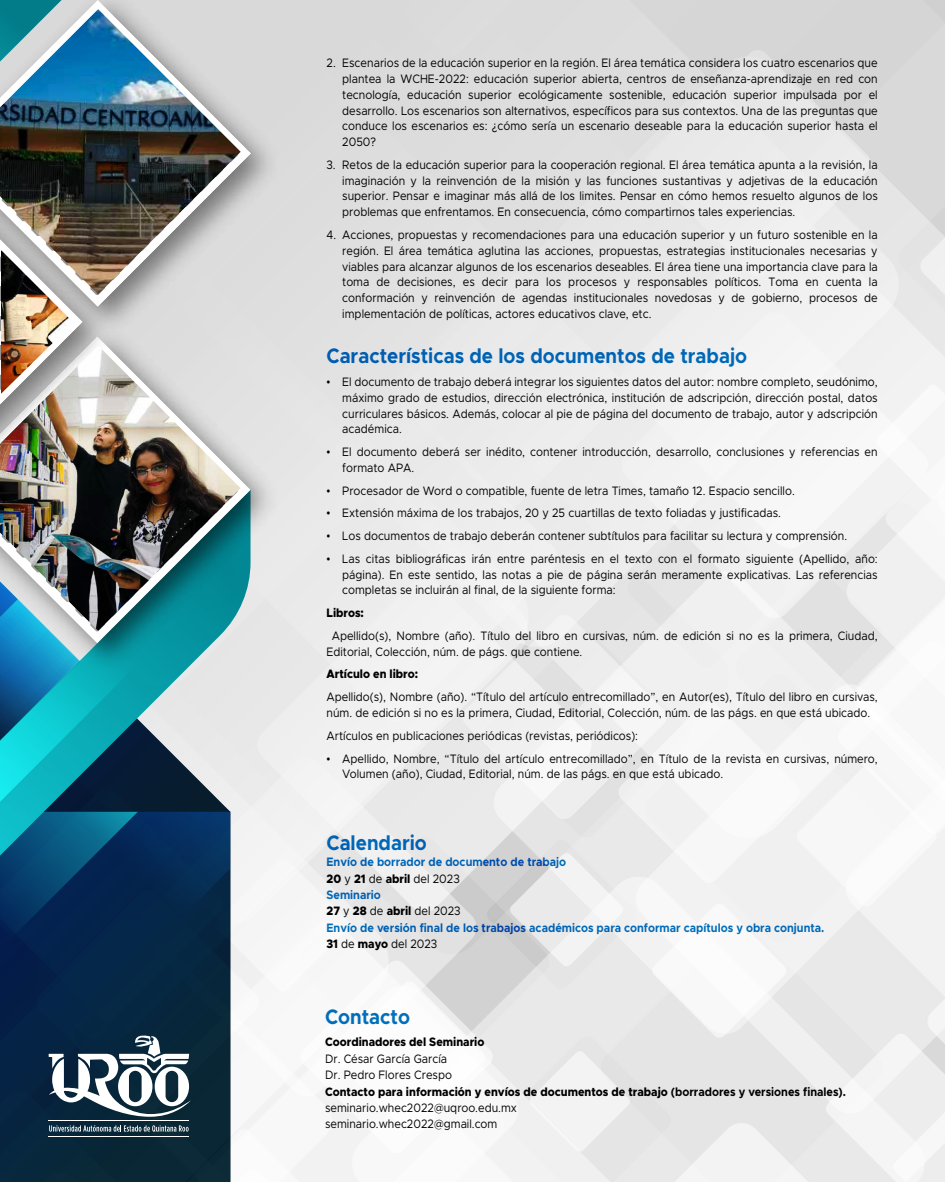
<style>
.page{position:relative;width:945px;height:1182px;background:#fff}
.page>*{position:absolute;margin:0;border:0;box-sizing:border-box;transform-origin:0 0}
.t1{font:700 21px "Metropolis";color:#0071bc;scale:.9 1}
.t2{font:12.25px/15.8px "Metropolis";color:#000;text-align:justify;scale:.9 1}
.t3{font:700 12.25px/16.4px "Metropolis";color:#0071bc;scale:.9 1}
.t4{font:800 12.25px "Metropolis";color:#000;scale:.9 1}
.s1{font-family:"Times New Roman"}
.s2{font-weight:800;color:#000}
.s3{font-weight:400;color:#000}
.s4{font-weight:800}
.s5{font-weight:700}
</style>
<div class="page">
<img style="left:0;top:0;width:945px;height:1181px">
<p class="t2" style="left:342px;top:55px;width:596px;text-indent:-16px">2. Escenarios de la educación superior en la región. El área temática considera los cuatro escenarios que plantea la WCHE-2022: educación superior abierta, centros de enseñanza-aprendizaje en red con tecnología, educación superior ecológicamente sostenible, educación superior impulsada por el desarrollo. Los escenarios son alternativos, específicos para sus contextos. Una de las preguntas que conduce los escenarios es: ¿cómo sería un escenario deseable para la educación superior hasta el 2050?</p>
<p class="t2" style="left:342px;top:157px;width:597px;text-indent:-16px">3. Retos de la educación superior para la cooperación regional. El área temática apunta a la revisión, la imaginación y la reinvención de la misión y las funciones sustantivas y adjetivas de la educación superior. Pensar e imaginar más allá de los limites. Pensar en cómo hemos resuelto algunos de los problemas que enfrentamos. En consecuencia, cómo compartirnos tales experiencias.</p>
<p class="t2" style="left:342px;top:227px;width:597px;text-indent:-16px">4. Acciones, propuestas y recomendaciones para una educación superior y un futuro sostenible en la región. El área temática aglutina las acciones, propuestas, estrategias institucionales necesarias y viables para alcanzar algunos de los escenarios deseables. El área tiene una importancia clave para la toma de decisiones, es decir para los procesos y responsables políticos. Toma en cuenta la conformación y reinvención de agendas institucionales novedosas y de gobierno, procesos de implementación de políticas, actores educativos clave, etc.</p>
<h1 class="t1" style="left:327px;top:343px;width:469px">Características de los documentos de trabajo</h1>
<p class="t2" style="left:342px;top:374px;width:596px;text-indent:-16px"><span class="s1">•</span> El documento de trabajo deberá integrar los siguientes datos del autor: nombre completo, seudónimo, máximo grado de estudios, dirección electrónica, institución de adscripción, dirección postal, datos curriculares básicos. Además, colocar al pie de página del documento de trabajo, autor y adscripción académica.</p>
<p class="t2" style="left:342px;top:444px;width:596px;text-indent:-16px"><span class="s1">•</span> El documento deberá ser inédito, contener introducción, desarrollo, conclusiones y referencias en formato APA.</p>
<p class="t2" style="left:327px;top:482px;width:522px"><span class="s1">•</span> Procesador de Word o compatible, fuente de letra Times, tamaño 12. Espacio sencillo.</p>
<p class="t2" style="left:327px;top:505px;width:506px"><span class="s1">•</span> Extensión máxima de los trabajos, 20 y 25 cuartillas de texto foliadas y justificadas.</p>
<p class="t2" style="left:327px;top:528px;width:580px"><span class="s1">•</span> Los documentos de trabajo deberán contener subtítulos para facilitar su lectura y comprensión.</p>
<p class="t2" style="left:342px;top:550px;width:596px;text-indent:-16px"><span class="s1">•</span> Las citas bibliográficas irán entre paréntesis en el texto con el formato siguiente (Apellido, año: página). En este sentido, las notas a pie de página serán meramente explicativas. Las referencias completas se incluirán al final, de la siguiente forma:</p>
<p class="t4" style="left:327px;top:605px;width:43px">Libros:</p>
<p class="t2" style="left:327px;top:627px;width:614px;text-indent:5px">Apellido(s), Nombre (año). Título del libro en cursivas, núm. de edición si no es la primera, Ciudad,<br>Editorial, Colección, núm. de págs. que contiene.</p>
<p class="t4" style="left:327px;top:666px;width:103px">Artículo en libro:</p>
<p class="t2" style="left:327px;top:689px;width:614px">Apellido(s), Nombre (año). “Título del artículo entrecomillado”, en Autor(es), Título del libro en cursivas, núm. de edición si no es la primera, Ciudad, Editorial, Colección, núm. de las págs. en que está ubicado.</p>
<p class="t2" style="left:327px;top:727px;width:348px">Artículos en publicaciones periódicas (revistas, periódicos):</p>
<p class="t2" style="left:342px;top:750px;width:596px;text-indent:-16px"><span class="s1">•</span> Apellido, Nombre, “Título del artículo entrecomillado”, en Título de la revista en cursivas, número,<br>Volumen (año), Ciudad, Editorial, núm. de las págs. en que está ubicado.</p>
<h1 class="t1" style="left:327px;top:829px;width:113px">Calendario</h1>
<p class="t3" style="left:327px;top:853px;width:555px">Envío de borrador de documento de trabajo<br><span class="s2">20</span> <span class="s3">y</span> <span class="s2">21</span> <span class="s3">de</span> <span class="s2">abril</span> <span class="s3">del 2023<br></span>Seminario<br><span class="s2">27</span> <span class="s3">y</span> <span class="s2">28</span> <span class="s3">de</span> <span class="s2">abril</span> <span class="s3">del 2023<br></span>Envío de versión final de los trabajos académicos para conformar capítulos y obra conjunta.<br><span class="s2">31</span> <span class="s3">de</span> <span class="s2">mayo</span> <span class="s3">del 2023</span></p>
<h1 class="t1" style="left:325px;top:1003px;width:96px">Contacto</h1>
<p class="t4" style="left:325px;top:1033px;width:179px">Coordinadores del Seminario</p>
<p class="t2" style="left:325px;top:1049px;width:580px;line-height:16.4px;text-align:left">Dr. César García García<br>Dr. Pedro Flores Crespo<br><span class="s4">Contacto para información y envíos de documentos de trabajo</span> <span class="s5">(borradores y versiones finales). </span>seminario.whec2022@uqroo.edu.mx<br>seminario.whec2022@gmail.com</p>
</div>
